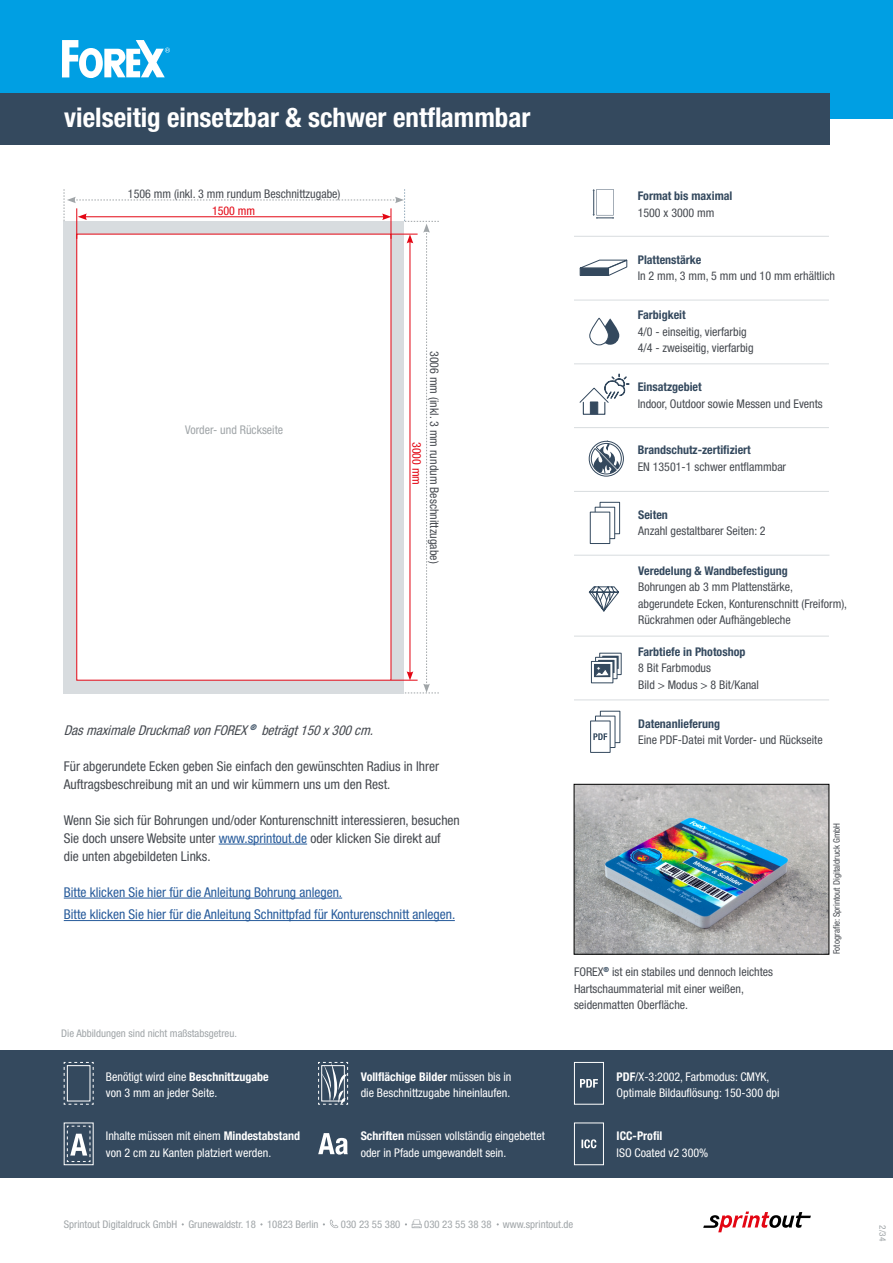
<style>
.page{position:relative;width:893px;height:1263px;background:#fff}
.page>*{position:absolute;margin:0;border:0;box-sizing:border-box;transform-origin:0 0}
.t1{font:700 condensed 27px "Helvetica Neue LT Std";color:#fff}
.t2{font:condensed 13.5px/18px "Helvetica Neue LT Std";color:#464a50}
.t3{font:condensed 13.5px/22.5px "Helvetica Neue LT Std";color:#275b9b}
.t4{font:italic condensed 13.5px "Helvetica Neue LT Std";color:#464a50}
.t5{font:condensed 12px/16.5px "Helvetica Neue LT Std";color:#464a50}
.t6{font:condensed 12px/16.5px "Helvetica Neue LT Std";color:#fff}
.t7{font:700 condensed 12px "Helvetica Neue LT Std";color:#34495e}
.t8{font:condensed 12px "Helvetica Neue LT Std";color:#a0a5a8}
.t9{font:condensed 12px "Helvetica Neue LT Std";color:#e30613}
.t10{font:700 condensed 12px "Helvetica Neue LT Std";color:#fff}
.t11{font:condensed 10.5px "Helvetica Neue LT Std";color:#a0a5a8}
.t12{font:condensed 9px "Helvetica Neue LT Std";color:#464a50}
.t13{font:condensed 9px "Helvetica Neue LT Std";color:#a0a5a8}
.s1{color:#275b9b}
.s2{font-weight:700}
</style>
<div class="page">
<div style="left:0;top:1050px;width:893px;height:128px;background:#34495e"></div>
<svg style="left:63px;top:1062px;width:31px;height:43px"></svg>
<div style="left:67px;top:1065px;width:23px;height:36px;border:1px solid #fff"></div>
<svg style="left:67px;top:1125px;width:24px;height:37px"></svg>
<svg style="left:318px;top:1062px;width:30px;height:43px"></svg>
<svg style="left:318px;top:1133px;width:30px;height:21px"></svg>
<div style="left:0;top:0;width:893px;height:119px;background:#009fe3"></div>
<div style="left:574px;top:1062px;width:30px;height:42px;border:1px solid #fff"></div>
<svg style="left:580px;top:1079px;width:18px;height:8px"></svg>
<div style="left:574px;top:1122px;width:30px;height:43px;border:1px solid #fff"></div>
<svg style="left:581px;top:1139px;width:15px;height:9px"></svg>
<svg style="left:62px;top:40px;width:108px;height:38px"></svg>
<svg style="left:593px;top:189px;width:21px;height:30px"></svg>
<hr style="left:574px;top:236px;width:255px;height:1px;background:#d8dcdf">
<hr style="left:574px;top:300px;width:255px;height:1px;background:#d8dcdf">
<hr style="left:574px;top:555px;width:255px;height:1px;background:#d8dcdf">
<hr style="left:574px;top:363px;width:255px;height:1px;background:#d8dcdf">
<hr style="left:574px;top:427px;width:255px;height:1px;background:#d8dcdf">
<hr style="left:574px;top:491px;width:255px;height:1px;background:#d8dcdf">
<svg style="left:589px;top:318px;width:30px;height:27px"></svg>
<svg style="left:600px;top:502px;width:20px;height:32px"></svg>
<div style="left:600px;top:502px;width:20px;height:32px;border:1px solid #34495e"></div>
<svg style="left:595px;top:507px;width:20px;height:32px"></svg>
<div style="left:595px;top:507px;width:20px;height:32px;border:1px solid #34495e"></div>
<div style="left:590px;top:512px;width:20px;height:31px;background:#fff"></div>
<div style="left:590px;top:512px;width:20px;height:32px;border:1px solid #34495e"></div>
<hr style="left:574px;top:636px;width:255px;height:1px;background:#d8dcdf">
<svg style="left:600px;top:711px;width:20px;height:32px"></svg>
<div style="left:600px;top:711px;width:20px;height:32px;border:1px solid #34495e"></div>
<svg style="left:595px;top:716px;width:20px;height:31px"></svg>
<div style="left:595px;top:716px;width:20px;height:32px;border:1px solid #34495e"></div>
<div style="left:591px;top:721px;width:19px;height:31px;background:#fff"></div>
<div style="left:590px;top:721px;width:20px;height:32px;border:1px solid #34495e"></div>
<svg style="left:593px;top:733px;width:14px;height:7px"></svg>
<div style="left:599px;top:653px;width:22px;height:22px;border:1px solid #34495e"></div>
<div style="left:601px;top:655px;width:18px;height:15px;border:1px solid #fff"></div>
<div style="left:595px;top:657px;width:22px;height:22px;border:1px solid #34495e"></div>
<div style="left:591px;top:661px;width:22px;height:22px;background:#fff"></div>
<div style="left:591px;top:661px;width:22px;height:22px;border:1px solid #34495e"></div>
<div style="left:593px;top:663px;width:18px;height:15px;border:1px solid #fff"></div>
<svg style="left:594px;top:658px;width:24px;height:18px"></svg>
<hr style="left:574px;top:699px;width:255px;height:1px;background:#d8dcdf">
<svg style="left:589px;top:586px;width:30px;height:26px"></svg>
<svg style="left:579px;top:260px;width:49px;height:16px"></svg>
<div style="left:583px;top:402px;width:22px;height:13px;border:1px solid #34495e"></div>
<div style="left:590px;top:402px;width:8px;height:12px;background:#34495e;border:1px solid #34495e"></div>
<svg style="left:579px;top:374px;width:50px;height:29px"></svg>
<svg style="left:589px;top:440px;width:35px;height:37px"></svg>
<svg style="left:64px;top:189px;width:375px;height:505px"></svg>
<hr style="left:219px;top:844px;width:88px;height:1px;background:#275b9b">
<hr style="left:64px;top:898px;width:278px;height:1px;background:#275b9b">
<hr style="left:64px;top:920px;width:391px;height:1px;background:#275b9b">
<div style="left:0;top:94px;width:829px;height:51px;background:#34495e"></div>
<svg style="left:703px;top:1211px;width:108px;height:21px"></svg>
<svg style="left:323px;top:1219px;width:15px;height:9px"></svg>
<svg style="left:405px;top:1219px;width:17px;height:9px"></svg>
<img style="left:576px;top:786px;width:251px;height:166px">
<div style="left:574px;top:784px;width:255px;height:170px;border:1px solid #000"></div>
<h1 class="t1" style="left:64px;top:101px;width:468px">vielseitig einsetzbar &amp; schwer entflammbar</h1>
<p class="t5" style="left:128px;top:185px;width:214px">1506 mm (inkl. 3 mm rundum Beschnittzugabe)</p>
<p class="t7" style="left:638px;top:188px;width:96px">Format bis maximal</p>
<p class="t9" style="left:212px;top:204px;width:45px">1500 mm</p>
<p class="t5" style="left:638px;top:204px;width:78px">1500 x 3000 mm</p>
<p class="t8" style="left:185px;top:422px;width:100px">Vorder- und Rückseite</p>
<p class="t5" style="left:443px;top:351px;width:214px;rotate:90deg">3006 mm (inkl. 3 mm rundum Beschnittzugabe)</p>
<p class="t9" style="left:424px;top:442px;width:45px;rotate:90deg">3000 mm</p>
<p class="t4" style="left:64px;top:722px;width:315px">DasmaximaleDruckmaßvonFOREX<sup>®</sup> beträgt150x300cm.</p>
<p class="t2" style="left:64px;top:757px;width:377px">Für abgerundete Ecken geben Sie einfach den gewünschten Radius in Ihrer<br>Auftragsbeschreibung mit an und wir kümmern uns um den Rest.</p>
<p class="t2" style="left:64px;top:811px;width:398px">Wenn Sie sich für Bohrungen und/oder Konturenschnitt interessieren, besuchen<br>Sie doch unsere Website unter <span class="s1">www.sprintout.de</span> oder klicken Sie direkt auf<br>die unten abgebildeten Links.</p>
<p class="t3" style="left:64px;top:880px;width:393px">Bitte klicken Sie hier für die Anleitung Bohrung anlegen.<br>Bitte klicken Sie hier für die Anleitung Schnittpfad für Konturenschnitt anlegen.</p>
<p class="t11" style="left:61px;top:1027px;width:177px">Die Abbildungen sind nicht maßstabsgetreu.</p>
<p class="t7" style="left:638px;top:252px;width:65px">Plattenstärke</p>
<p class="t5" style="left:638px;top:268px;width:199px">In 2 mm, 3 mm, 5 mm und 10 mm erhältlich</p>
<p class="t7" style="left:638px;top:308px;width:49px">Farbigkeit</p>
<p class="t5" style="left:638px;top:323px;width:117px">4/0 - einseitig, vierfarbig<br>4/4 - zweiseitig, vierfarbig</p>
<p class="t7" style="left:638px;top:380px;width:65px">Einsatzgebiet</p>
<p class="t5" style="left:638px;top:395px;width:187px">Indoor, Outdoor sowie Messen und Events</p>
<p class="t7" style="left:638px;top:443px;width:115px">Brandschutz-zertifiziert</p>
<p class="t5" style="left:638px;top:458px;width:150px">EN 13501-1 schwer entflammbar</p>
<p class="t7" style="left:638px;top:507px;width:31px">Seiten</p>
<p class="t5" style="left:638px;top:523px;width:129px">Anzahl gestaltbarer Seiten: 2</p>
<p class="t7" style="left:638px;top:563px;width:151px">Veredelung &amp; Wandbefestigung</p>
<p class="t5" style="left:638px;top:579px;width:210px">Bohrungen ab 3 mm Plattenstärke, abgerundete Ecken, Konturenschnitt (Freiform),<br>Rückrahmen oder Aufhängebleche</p>
<p class="t7" style="left:638px;top:644px;width:109px">Farbtiefe in Photoshop</p>
<p class="t5" style="left:638px;top:660px;width:122px">8 Bit Farbmodus<br>Bild &gt; Modus &gt; 8 Bit/Kanal</p>
<p class="t7" style="left:638px;top:716px;width:83px">Datenanlieferung</p>
<p class="t5" style="left:638px;top:732px;width:186px">Eine PDF-Datei mit Vorder- und Rückseite</p>
<p class="t5" style="left:574px;top:963px;width:201px">FOREX<sup>®</sup> ist ein stabiles und dennoch leichtes<br>Hartschaummaterial mit einer weißen, seidenmatten Oberfläche.</p>
<p class="t12" style="left:831px;top:954px;width:133px;rotate:-90deg">Fotografie: Sprintout Digitaldruck GmbH</p>
<p class="t6" style="left:106px;top:1068px;width:164px">Benötigt wird eine <span class="s2">Beschnittzugabe </span>von 3 mm an jeder Seite.</p>
<p class="t6" style="left:617px;top:1068px;width:164px"><span class="s2">PDF</span>/X-3:2002, Farbmodus: CMYK,<br>Optimale Bildauflösung: 150-300 dpi</p>
<p class="t6" style="left:361px;top:1127px;width:186px"><span class="s2">Schriften</span> müssen vollständig eingebettet oder in Pfade umgewandelt sein.</p>
<p class="t10" style="left:617px;top:1128px;width:47px">ICC-Profil</p>
<p class="t6" style="left:361px;top:1068px;width:152px"><span class="s2">Vollflächige Bilder</span> müssen bis in die Beschnittzugabe hineinlaufen.</p>
<p class="t6" style="left:106px;top:1127px;width:196px">Inhalte müssen mit einem <span class="s2">Mindestabstand </span>von 2 cm zu Kanten platziert werden.</p>
<p class="t6" style="left:617px;top:1144px;width:93px">ISO Coated v2 300%</p>
<p class="t11" style="left:64px;top:1218px;width:256px">Sprintout Digitaldruck GmbH Grunewaldstr. 18 10823 Berlin</p>
<p class="t11" style="left:341px;top:1218px;width:61px">030 23 55 380</p>
<p class="t11" style="left:424px;top:1218px;width:151px">030 23 55 38 38 www.sprintout.de</p>
<p class="t13" style="left:888px;top:1225px;width:19px;rotate:90deg">2/34</p>
</div>
